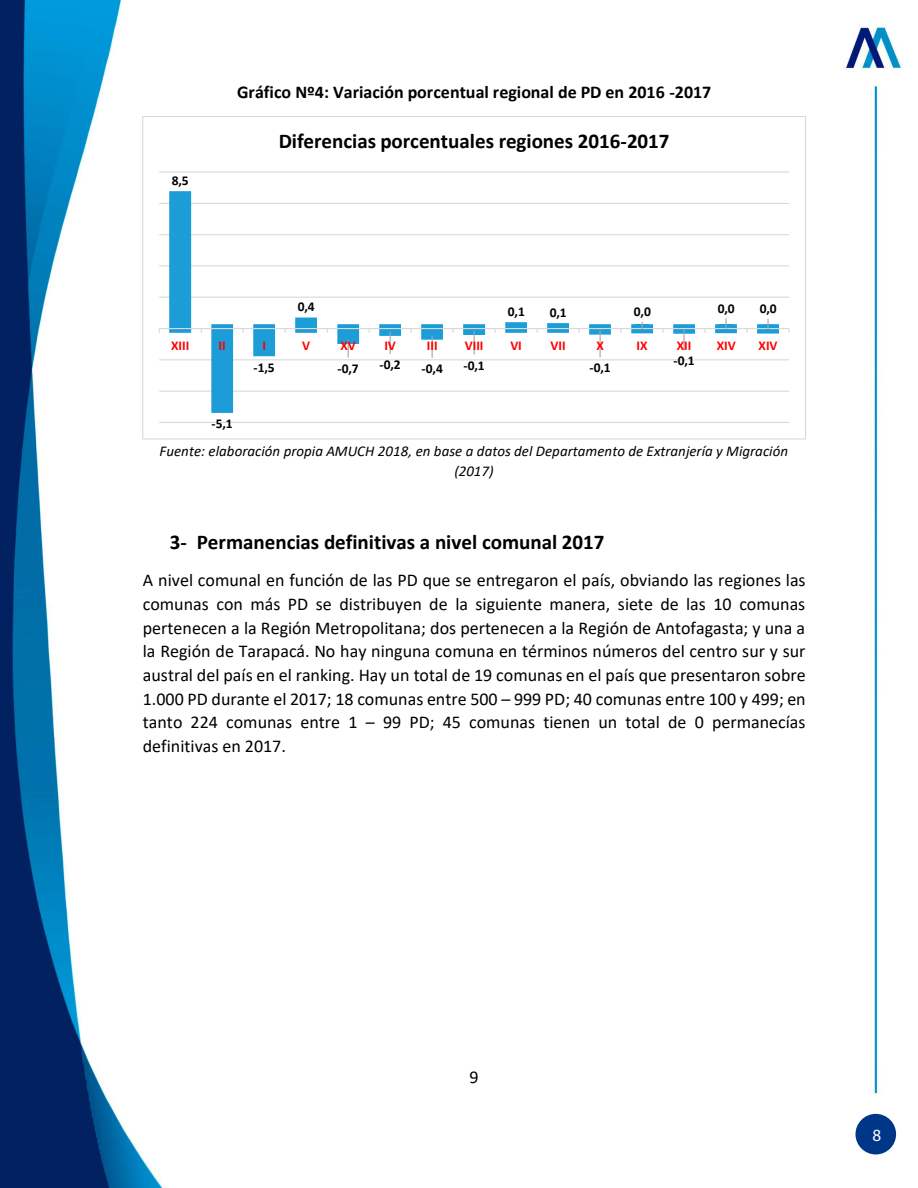
<style>
.page{position:relative;width:918px;height:1188px;background:#fff}
.page>*{position:absolute;margin:0;border:0;box-sizing:border-box;transform-origin:0 0}
.t1{font:700 21px "Calibri";color:#000}
.t2{font:18px/23.7px "Calibri";color:#000;text-align:justify}
.t3{font:700 18px "Calibri";color:#000}
.t4{font:17.1px "Myriad Pro";color:#fff}
.t5{font:italic 15px/19.8px "Calibri";color:#000;text-align:center}
.t6{font:700 13.5px "Calibri";color:#000}
.t7{font:700 13.5px "Calibri";color:#f00}
</style>
<div class="page">
<img style="left:0;top:0;width:901px;height:1188px">
<div style="left:855px;top:1114px;width:41px;height:40px;background:#003687;border-radius:50%"></div>
<div style="left:143px;top:116px;width:663px;height:323px;background:#fff"></div>
<hr style="left:159px;top:422px;width:630px;height:1px;background:#d9d9d9">
<hr style="left:159px;top:391px;width:630px;height:1px;background:#d9d9d9">
<hr style="left:159px;top:359px;width:630px;height:1px;background:#d9d9d9">
<hr style="left:159px;top:297px;width:630px;height:1px;background:#d9d9d9">
<hr style="left:159px;top:265px;width:630px;height:1px;background:#d9d9d9">
<hr style="left:159px;top:234px;width:630px;height:1px;background:#d9d9d9">
<hr style="left:159px;top:203px;width:630px;height:1px;background:#d9d9d9">
<hr style="left:159px;top:172px;width:630px;height:1px;background:#d9d9d9">
<svg style="left:165px;top:191px;width:618px;height:222px"></svg>
<hr style="left:159px;top:328px;width:630px;height:1px;background:#d9d9d9">
<svg style="left:348px;top:340px;width:1px;height:18px"></svg>
<svg style="left:390px;top:332px;width:1px;height:22px"></svg>
<svg style="left:432px;top:335px;width:1px;height:23px"></svg>
<svg style="left:474px;top:331px;width:1px;height:24px"></svg>
<svg style="left:600px;top:330px;width:1px;height:27px"></svg>
<svg style="left:684px;top:329px;width:1px;height:21px"></svg>
<svg style="left:767px;top:319px;width:2px;height:10px"></svg>
<p class="t3" style="left:237px;top:79px;width:476px">Gráfico Nº4: Variación porcentual regional de PD en 2016 -2017</p>
<p class="t6" style="left:172px;top:171px;width:19px">8,5</p>
<p class="t1" style="left:279px;top:126px;width:392px">Diferencias porcentuales regiones 2016-2017</p>
<p class="t6" style="left:298px;top:297px;width:19px">0,4</p>
<p class="t6" style="left:508px;top:302px;width:19px">0,1</p>
<p class="t6" style="left:550px;top:303px;width:19px">0,1</p>
<p class="t6" style="left:634px;top:302px;width:19px">0,0</p>
<p class="t6" style="left:718px;top:299px;width:19px">0,0</p>
<p class="t6" style="left:760px;top:299px;width:19px">0,0</p>
<p class="t7" style="left:171px;top:336px;width:20px">XIII</p>
<p class="t7" style="left:219px;top:336px;width:9px">II</p>
<p class="t7" style="left:262px;top:336px;width:5px">I</p>
<p class="t7" style="left:302px;top:336px;width:9px">V</p>
<p class="t7" style="left:340px;top:336px;width:17px">XV</p>
<p class="t7" style="left:384px;top:336px;width:13px">IV</p>
<p class="t7" style="left:427px;top:336px;width:12px">III</p>
<p class="t7" style="left:465px;top:336px;width:20px">VIII</p>
<p class="t7" style="left:510px;top:336px;width:13px">VI</p>
<p class="t7" style="left:551px;top:336px;width:17px">VII</p>
<p class="t7" style="left:596px;top:336px;width:9px">X</p>
<p class="t7" style="left:637px;top:336px;width:13px">IX</p>
<p class="t7" style="left:677px;top:336px;width:16px">XII</p>
<p class="t7" style="left:717px;top:336px;width:20px">XIV</p>
<p class="t7" style="left:759px;top:336px;width:20px">XIV</p>
<p class="t6" style="left:212px;top:414px;width:23px">-5,1</p>
<p class="t6" style="left:254px;top:358px;width:23px">-1,5</p>
<p class="t6" style="left:338px;top:359px;width:23px">-0,7</p>
<p class="t6" style="left:380px;top:355px;width:23px">-0,2</p>
<p class="t6" style="left:422px;top:359px;width:23px">-0,4</p>
<p class="t6" style="left:464px;top:356px;width:23px">-0,1</p>
<p class="t6" style="left:590px;top:358px;width:23px">-0,1</p>
<p class="t6" style="left:674px;top:351px;width:23px">-0,1</p>
<p class="t5" style="left:160px;top:441px;width:630px">Fuente: elaboración propia AMUCH 2018, en base a datos del Departamento de Extranjería y Migración (2017)</p>
<p class="t1" style="left:170px;top:528px;width:436px">3- Permanencias definitivas a nivel comunal 2017</p>
<p class="t2" style="left:143px;top:568px;width:664px">A nivel comunal en función de las PD que se entregaron el país, obviando las regiones las comunas con más PD se distribuyen de la siguiente manera, siete de las 10 comunas pertenecen a la Región Metropolitana; dos pertenecen a la Región de Antofagasta; y una a la Región de Tarapacá. No hay ninguna comuna en términos números del centro sur y sur austral del país en el ranking. Hay un total de 19 comunas en el país que presentaron sobre 1.000 PD durante el 2017; 18 comunas entre 500 – 999 PD; 40 comunas entre 100 y 499; en tanto 224 comunas entre 1 – 99 PD; 45 comunas tienen un total de 0 permanecías definitivas en 2017.</p>
<p class="t2" style="left:470px;top:1064px;width:11px">9</p>
<p class="t4" style="left:872px;top:1124px;width:10px">8</p>
</div>
